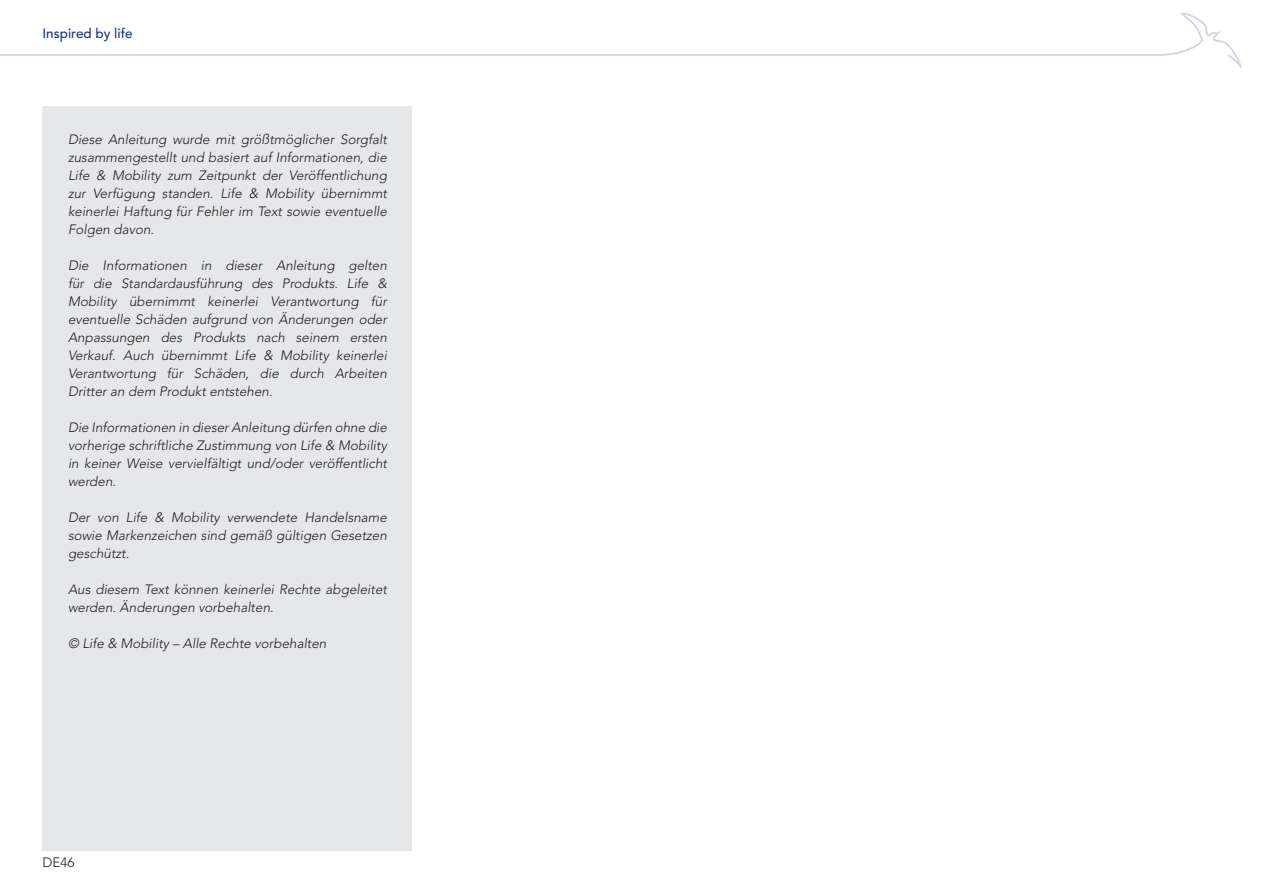
<style>
.page{position:relative;width:1263px;height:893px;background:#fff}
.page>*{position:absolute;margin:0;border:0;box-sizing:border-box;transform-origin:0 0}
.platte_tekst_italic{font:italic 300 13.5px/18px "Avenir LT Std";color:#231f20;text-align:justify}
.t1{font:500 13.5px "Avenir LT Std";color:#153889}
.t2{font:300 13.5px "Avenir LT Std";color:#231f20}
</style>
<div class="page">
<div style="left:43px;top:106px;width:369px;height:744px;background:#e6e7e9"></div>
<svg style="left:0;top:13px;width:1242px;height:55px"></svg>
<p class="t1" style="left:43px;top:26px;width:92px">Inspired by life</p>
<p class="platte_tekst_italic" style="left:68px;top:131px;width:320px">Diese Anleitung wurde mit größtmöglicher Sorgfalt zusammengestellt und basiert auf Informationen, die Life &amp; Mobility zum Zeitpunkt der Veröffentlichung zur Verfügung standen. Life &amp; Mobility übernimmt keinerlei Haftung für Fehler im Text sowie eventuelle Folgen davon.</p>
<p class="platte_tekst_italic" style="left:68px;top:257px;width:320px">Die Informationen in dieser Anleitung gelten für die Standardausführung des Produkts. Life &amp; Mobility übernimmt keinerlei Verantwortung für eventuelle Schäden aufgrund von Änderungen oder Anpassungen des Produkts nach seinem ersten Verkauf. Auch übernimmt Life &amp; Mobility keinerlei Verantwortung für Schäden, die durch Arbeiten Dritter an dem Produkt entstehen.</p>
<p class="platte_tekst_italic" style="left:68px;top:419px;width:320px">Die Informationen in dieser Anleitung dürfen ohne die vorherige schriftliche Zustimmung von Life &amp; Mobility in keiner Weise vervielfältigt und/oder veröffentlicht werden.</p>
<p class="platte_tekst_italic" style="left:68px;top:509px;width:320px">Der von Life &amp; Mobility verwendete Handelsname sowie Markenzeichen sind gemäß gültigen Gesetzen geschützt.</p>
<p class="platte_tekst_italic" style="left:68px;top:581px;width:320px">Aus diesem Text können keinerlei Rechte abgeleitet werden. Änderungen vorbehalten.</p>
<p class="platte_tekst_italic" style="left:68px;top:635px;width:260px">© Life &amp; Mobility – Alle Rechte vorbehalten</p>
<p class="t2" style="left:43px;top:855px;width:34px">DE46</p>
</div>
